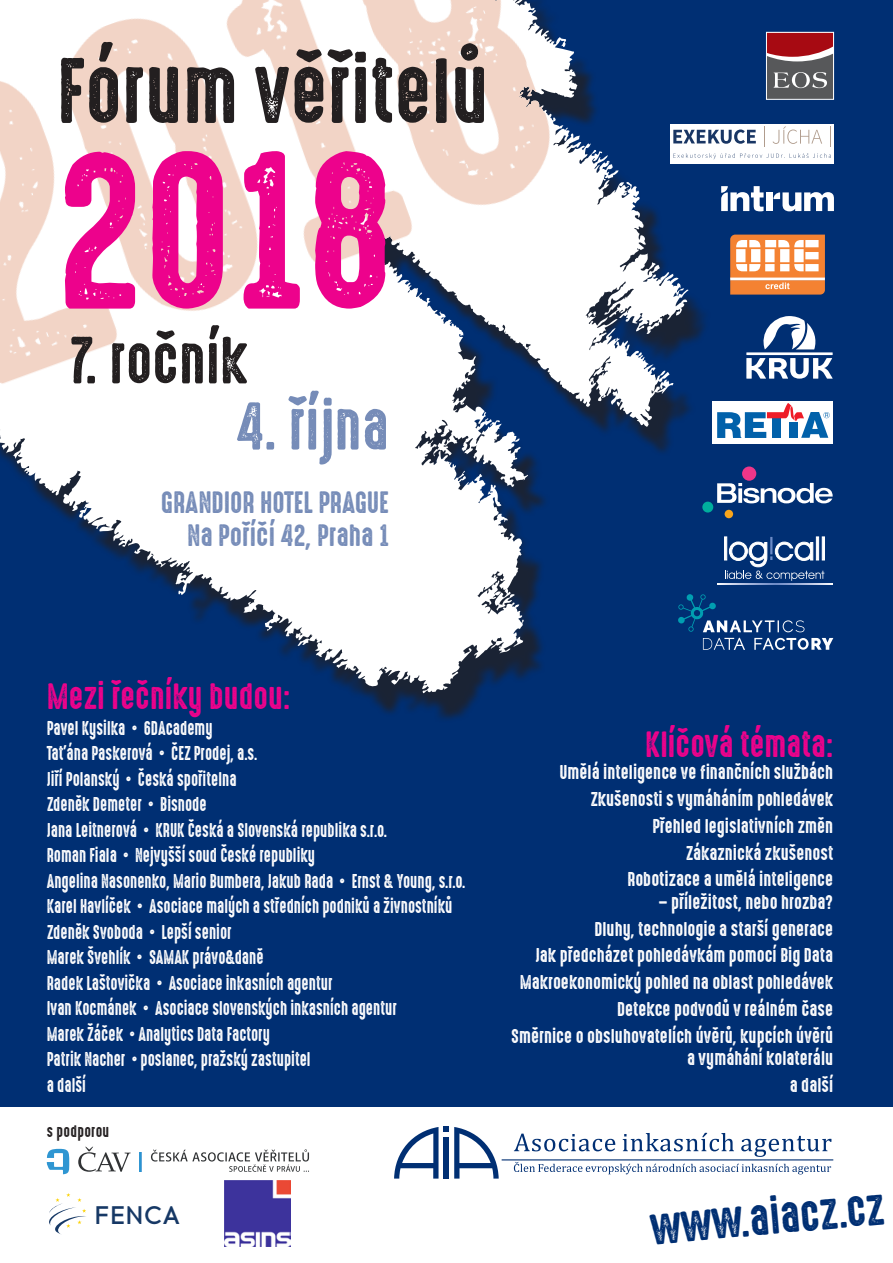
<style>
.page{position:relative;width:893px;height:1263px;background:#fff}
.page>*{position:absolute;margin:0;border:0;box-sizing:border-box;transform-origin:0 0}
.t1{font:202.35px "High Voltage Rough";color:#ed028c}
.t2{font:83.4px "High Voltage Rough";color:#231f20}
.t3{font:60.75px "High Voltage Rough";color:#768cb8}
.t4{font:60px "High Voltage Rough";color:#231f20}
.t5{font:45px "High Voltage Rough";color:#002f73}
.t6{font:33px "High Voltage Rough";color:#ed028c}
.t7{font:27.75px "High Voltage Rough";color:#768cb8}
.t8{font:500 25.35px "Acrom";color:#163865}
.t9{font:18px "High Voltage Rough";color:#fff;scale:.9 1}
.t10{font:18px/22.5px "High Voltage Rough";color:#fff;text-align:right}
.t11{font:15px "High Voltage Rough";letter-spacing:.02em;color:#231f20}
</style>
<div class="page">
<div style="left:0;top:0;width:893px;height:1106px;background:#002f73"></div>
<div style="left:0;top:0;width:712px;height:723px;background:#231f20;opacity:.75"></div>
<svg style="left:0;top:0;width:688px;height:694px"></svg>
<img style="left:0;top:0;width:520px;height:508px">
<hr style="left:502px;top:1159px;width:331px;height:1px;background:#002f73">
<svg style="left:514px;top:1133px;width:317px;height:41px"></svg>
<svg style="left:394px;top:1127px;width:44px;height:51px"></svg>
<svg style="left:444px;top:1126px;width:55px;height:52px"></svg>
<img style="left:717px;top:584px;width:116px;height:1px">
<hr style="left:724px;top:537px;width:3px;height:23px;background:#fff">
<svg style="left:725px;top:537px;width:99px;height:44px"></svg>
<svg style="left:746px;top:358px;width:87px;height:21px"></svg>
<svg style="left:763px;top:316px;width:53px;height:33px"></svg>
<hr style="left:746px;top:352px;width:87px;height:3px;background:#fff">
<div style="left:670px;top:124px;width:164px;height:40px;background:#fff"></div>
<svg style="left:673px;top:153px;width:158px;height:6px"></svg>
<svg style="left:673px;top:129px;width:83px;height:15px"></svg>
<svg style="left:773px;top:126px;width:49px;height:18px"></svg>
<svg style="left:764px;top:126px;width:1px;height:21px"></svg>
<svg style="left:830px;top:126px;width:1px;height:21px"></svg>
<svg style="left:768px;top:34px;width:64px;height:64px;background:#875659"></svg>
<div style="left:766px;top:32px;width:68px;height:68px;border:1px solid #fff"></div>
<svg style="left:717px;top:483px;width:116px;height:20px"></svg>
<div style="left:742px;top:466px;width:14px;height:15px;background:#ee3689;border-radius:50%"></div>
<div style="left:702px;top:502px;width:11px;height:10px;background:#00ae9d;border-radius:50%"></div>
<div style="left:725px;top:510px;width:8px;height:8px;background:#f9a51b;border-radius:50%"></div>
<div style="left:766px;top:192px;width:6px;height:19px;background:#fff"></div>
<svg style="left:721px;top:186px;width:43px;height:25px"></svg>
<svg style="left:773px;top:192px;width:61px;height:19px"></svg>
<img style="left:151px;top:1149px;width:158px;height:12px">
<img style="left:229px;top:1164px;width:80px;height:8px">
<img style="left:139px;top:1152px;width:2px;height:20px">
<img style="left:78px;top:1147px;width:53px;height:25px">
<img style="left:47px;top:1149px;width:23px;height:25px">
<svg style="left:49px;top:1193px;width:37px;height:41px"></svg>
<img style="left:225px;top:1181px;width:66px;height:66px">
<svg style="left:730px;top:235px;width:95px;height:60px;background:#f4ab77"></svg>
<div style="left:712px;top:401px;width:121px;height:43px;background:#fff"></div>
<svg style="left:717px;top:403px;width:113px;height:35px"></svg>
<svg style="left:678px;top:594px;width:155px;height:56px"></svg>
<p class="t2" style="left:57px;top:45px;width:433px">Fórum věřitelů</p>
<p class="t1" style="left:57px;top:120px;width:339px">2018</p>
<p class="t4" style="left:70px;top:328px;width:179px">7. ročník</p>
<p class="t3" style="left:236px;top:393px;width:155px">4. října</p>
<p class="t7" style="left:161px;top:487px;width:230px">GRANDIOR HOTEL PRAGUE</p>
<p class="t7" style="left:187px;top:520px;width:203px">Na Poříčí 42, Praha 1</p>
<p class="t6" style="left:47px;top:679px;width:245px">Mezi řečníky budou:</p>
<p class="t9" style="left:47px;top:718px;width:186px">Pavel Kysilka • 6DAcademy</p>
<p class="t9" style="left:47px;top:743px;width:236px">Taťána Paskerová • ČEZ Prodej, a.s.</p>
<p class="t9" style="left:47px;top:769px;width:212px">Jiří Polanský • Česká spořitelna</p>
<p class="t9" style="left:47px;top:794px;width:179px">Zdeněk Demeter • Bisnode</p>
<p class="t9" style="left:47px;top:820px;width:380px">Jana Leitnerová • KRUK Česká a Slovenská republika s.r.o.</p>
<p class="t9" style="left:47px;top:845px;width:300px">Roman Fiala • Nejvyšší soud České republiky</p>
<p class="t9" style="left:47px;top:871px;width:467px">Angelina Nasonenko, Mario Bumbera, Jakub Rada • Ernst &amp; Young, s.r.o.</p>
<p class="t9" style="left:47px;top:896px;width:452px">Karel Havlíček • Asociace malých a středních podniků a živnostníků</p>
<p class="t9" style="left:47px;top:922px;width:207px">Zdeněk Svoboda • Lepší senior</p>
<p class="t9" style="left:47px;top:947px;width:243px">Marek Švehlík • SAMAK právo&amp;daně</p>
<p class="t9" style="left:47px;top:973px;width:319px">Radek Laštovička • Asociace inkasních agentur</p>
<p class="t9" style="left:47px;top:998px;width:391px">Ivan Kocmánek • Asociace slovenských inkasních agentur</p>
<p class="t9" style="left:47px;top:1024px;width:250px">Marek Žáček • Analytics Data Factory</p>
<p class="t9" style="left:47px;top:1049px;width:295px">Patrik Nacher • poslanec, pražský zastupitel</p>
<p class="t9" style="left:47px;top:1075px;width:45px">a další</p>
<p class="t11" style="left:47px;top:1122px;width:64px">s podporou</p>
<p class="t8" style="left:94px;top:1198px;width:89px">FENCA</p>
<p class="t6" style="left:645px;top:726px;width:190px">Klíčová témata:</p>
<p class="t10" style="left:560px;top:762px;width:275px">Umělá inteligence ve finančních službách</p>
<p class="t10" style="left:590px;top:789px;width:244px">Zkušenosti s vymáháním pohledávek</p>
<p class="t10" style="left:652px;top:815px;width:182px">Přehled legislativních změn</p>
<p class="t10" style="left:686px;top:842px;width:149px">Zákaznická zkušenost</p>
<p class="t10" style="left:627px;top:869px;width:207px">Robotizace a umělá inteligence</p>
<p class="t10" style="left:658px;top:891px;width:176px">– příležitost, nebo hrozba?</p>
<p class="t10" style="left:594px;top:918px;width:240px">Dluhy, technologie a starší generace</p>
<p class="t10" style="left:535px;top:945px;width:299px">Jak předcházet pohledávkám pomocí Big Data</p>
<p class="t10" style="left:520px;top:972px;width:315px">Makroekonomický pohled na oblast pohledávek</p>
<p class="t10" style="left:617px;top:998px;width:218px">Detekce podvodů v reálném čase</p>
<p class="t10" style="left:511px;top:1025px;width:324px">Směrnice o obsluhovatelích úvěrů, kupcích úvěrů a vymáhání kolaterálu</p>
<p class="t10" style="left:790px;top:1074px;width:45px">a další</p>
<p class="t5" style="left:649px;top:1203px;width:236px;rotate:-5deg">www.aiacz.cz</p>
</div>
